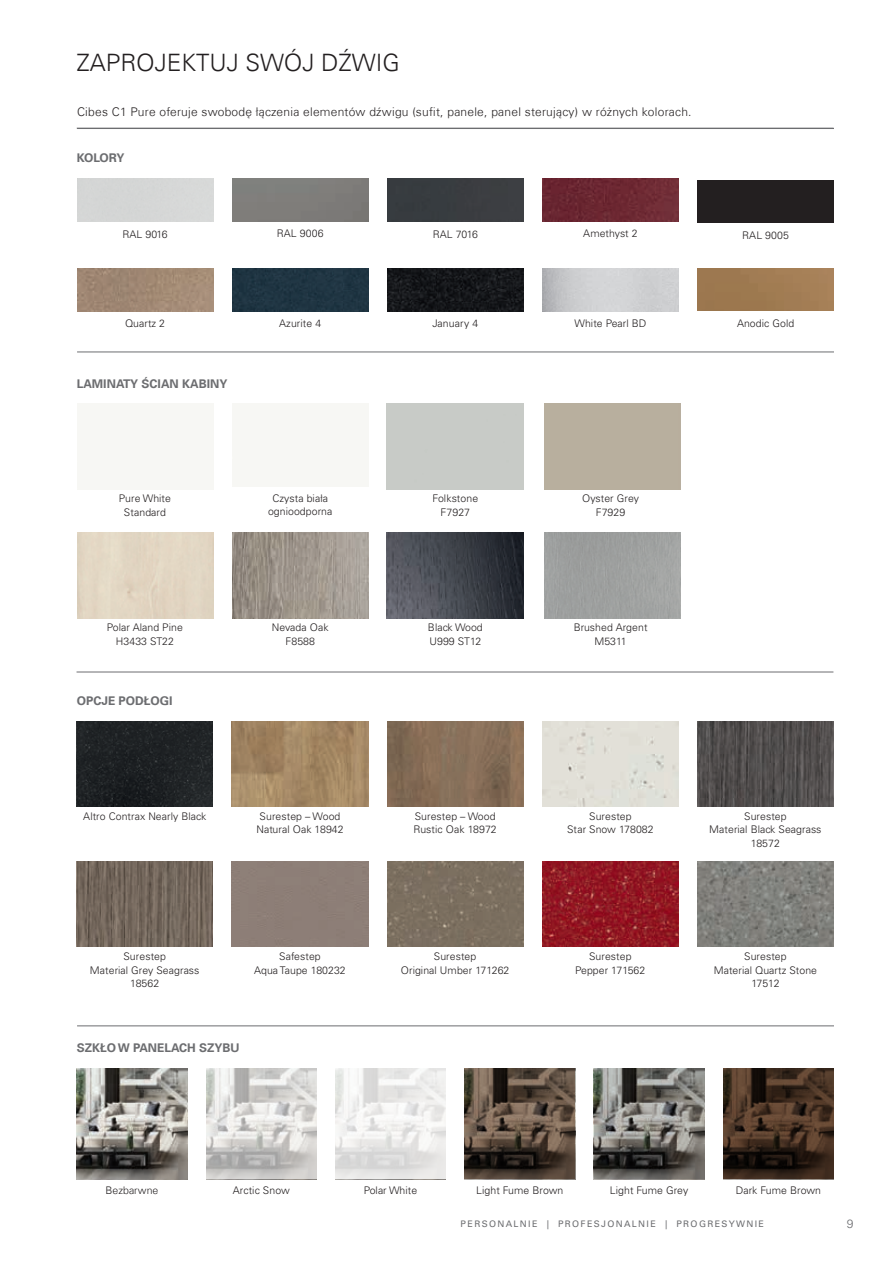
<style>
.page{position:relative;width:893px;height:1263px;background:#fff}
.page>*{position:absolute;margin:0;border:0;box-sizing:border-box;transform-origin:0 0}
.t1{font:300 24px "Univers Com 45";color:#231f20}
.t2{font:300 12px "Univers Com 45";letter-spacing:.02em;color:#231f20}
.t3{font:700 12px "Univers Com 65";color:#6c6d70}
.t4{font:300 12px "Univers LT Std";color:#6c6d70}
.t5{font:300 10.5px/13.5px "Univers LT Std";letter-spacing:.005em;color:#231f20;text-align:center}
.t6{font:300 10.5px "Univers Com 45";letter-spacing:.005em;color:#231f20}
.t7{font:9px "Univers LT Std";letter-spacing:.15em;color:#6c6d70}
.s1{font-family:"Univers Com 55 Roman"}
</style>
<div class="page">
<img style="left:77px;top:861px;width:136px;height:86px">
<img style="left:387px;top:861px;width:136px;height:86px">
<img style="left:542px;top:861px;width:136px;height:86px">
<img style="left:697px;top:861px;width:136px;height:86px">
<img style="left:387px;top:721px;width:136px;height:85px">
<div style="left:542px;top:721px;width:136px;height:85px;background:#e2e0d8"></div>
<img style="left:77px;top:721px;width:136px;height:85px">
<img style="left:697px;top:721px;width:136px;height:85px">
<img style="left:232px;top:721px;width:136px;height:85px">
<hr style="left:77px;top:672px;width:756px;height:1px;background:#6c6d70">
<div style="left:698px;top:180px;width:136px;height:42px;background:#231f20"></div>
<div style="left:387px;top:179px;width:136px;height:42px;background:#393c40"></div>
<div style="left:698px;top:268px;width:136px;height:43px;background:#a17c52"></div>
<img style="left:77px;top:268px;width:136px;height:43px">
<img style="left:542px;top:179px;width:136px;height:42px">
<div style="left:232px;top:268px;width:136px;height:43px;background:#1f3542"></div>
<img style="left:387px;top:268px;width:136px;height:43px">
<img style="left:232px;top:533px;width:136px;height:85px">
<img style="left:387px;top:533px;width:136px;height:85px">
<div style="left:544px;top:532px;width:136px;height:86px;background:#9ea1a0"></div>
<svg style="left:465px;top:1068px;width:110px;height:111px;background:#55473b"></svg>
<svg style="left:594px;top:1068px;width:110px;height:111px;background:#6d6c68"></svg>
<svg style="left:723px;top:1068px;width:111px;height:111px;background:#3f2c1f"></svg>
<img style="left:77px;top:1068px;width:110px;height:111px">
<svg style="left:206px;top:1068px;width:111px;height:111px;background:#d2d1cf"></svg>
<svg style="left:335px;top:1068px;width:111px;height:111px"></svg>
<hr style="left:77px;top:352px;width:757px;height:1px;background:#6c6d70">
<hr style="left:77px;top:1025px;width:757px;height:1px;background:#6c6d70">
<hr style="left:77px;top:128px;width:757px;height:1px;background:#6c6d70">
<h1 class="t1" style="left:77px;top:48px;width:325px">ZAPROJEKTUJ SWÓJ DŹWIG</h1>
<p class="t2" style="left:77px;top:105px;width:616px">Cibes C1 Pure oferuje swobodę łączenia elementów dźwigu (sufit, panele, panel sterujący) w różnych kolorach.</p>
<p class="t3" style="left:77px;top:151px;width:49px">KOLORY</p>
<p class="t5" style="left:122px;top:228px;width:47px">RAL 9016</p>
<p class="t5" style="left:277px;top:227px;width:48px">RAL 9006</p>
<p class="t5" style="left:433px;top:228px;width:47px">RAL 7016</p>
<p class="t5" style="left:583px;top:227px;width:56px">Amethyst 2</p>
<p class="t5" style="left:742px;top:228px;width:48px">RAL 9005</p>
<p class="t5" style="left:125px;top:317px;width:42px">Quartz 2</p>
<p class="t5" style="left:279px;top:317px;width:43px">Azurite 4</p>
<p class="t5" style="left:432px;top:317px;width:47px">January 4</p>
<p class="t5" style="left:574px;top:317px;width:73px">White Pearl BD</p>
<p class="t5" style="left:737px;top:316px;width:59px">Anodic Gold</p>
<p class="t3" style="left:77px;top:377px;width:152px">LAMINATY ŚCIAN KABINY</p>
<p class="t5" style="left:268px;top:491px;width:66px">Czysta biała ognioodporna</p>
<p class="t5" style="left:119px;top:492px;width:54px">Pure White<br>Standard</p>
<p class="t5" style="left:582px;top:492px;width:58px">Oyster Grey<br>F7929</p>
<p class="t5" style="left:433px;top:492px;width:47px">Folkstone<br>F7927</p>
<p class="t5" style="left:107px;top:621px;width:77px">Polar Aland Pine<br>H3433 ST22</p>
<p class="t5" style="left:272px;top:621px;width:58px">Nevada Oak<br>F8588</p>
<p class="t5" style="left:428px;top:621px;width:56px;text-align:left">Black Wood<br>U999 ST12</p>
<p class="t3" style="left:77px;top:694px;width:97px">OPCJE PODŁOGI</p>
<p class="t5" style="left:574px;top:621px;width:75px">Brushed Argent<br>M5311</p>
<p class="t5" style="left:83px;top:809px;width:124px">Altro Contrax Nearly Black</p>
<p class="t5" style="left:709px;top:809px;width:114px">Surestep<br>Material Black Seagrass<br>18572</p>
<p class="t5" style="left:414px;top:809px;width:85px;text-align:left">Surestep – Wood<br>Rustic Oak 18972</p>
<p class="t5" style="left:567px;top:809px;width:88px">Surestep<br>Star Snow 178082</p>
<p class="t5" style="left:256px;top:809px;width:89px">Surestep – Wood<br>Natural Oak 18942</p>
<p class="t5" style="left:90px;top:950px;width:111px">Surestep<br>Material Grey Seagrass<br>18562</p>
<p class="t5" style="left:254px;top:950px;width:93px">Safestep<br>Aqua Taupe 180232</p>
<p class="t5" style="left:401px;top:950px;width:110px">Surestep<br>Original Umber 171262</p>
<p class="t5" style="left:575px;top:950px;width:72px">Surestep<br>Pepper 171562</p>
<p class="t5" style="left:714px;top:950px;width:105px">Surestep<br>Material Quartz Stone<br>17512</p>
<p class="t3" style="left:77px;top:1041px;width:164px">SZKŁO W PANELACH SZYBU</p>
<p class="t6" style="left:106px;top:1184px;width:54px">Bezbarwne</p>
<p class="t5" style="left:233px;top:1183px;width:59px">Arctic Snow</p>
<p class="t5" style="left:364px;top:1183px;width:55px">Polar White</p>
<p class="t5" style="left:476px;top:1183px;width:89px">Light Fume Brown</p>
<p class="t5" style="left:610px;top:1183px;width:80px">Light Fume Grey</p>
<p class="t5" style="left:736px;top:1183px;width:87px">Dark Fume Brown</p>
<p class="t7" style="left:461px;top:1218px;width:305px">PERSONALNIE <span class="s1">|</span> PROFESJONALNIE <span class="s1">|</span> PROGRESYWNIE</p>
<p class="t4" style="left:847px;top:1216px;width:8px">9</p>
</div>
